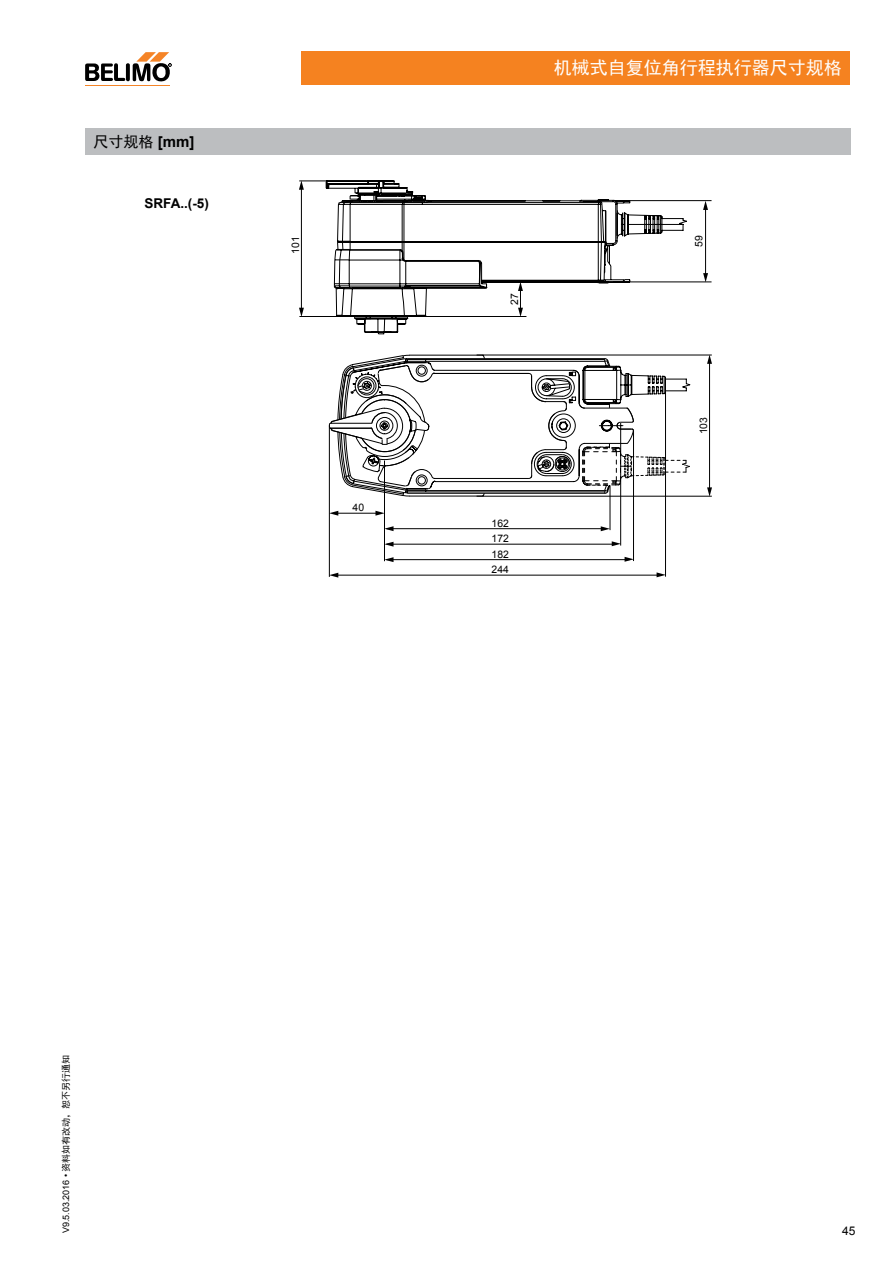
<style>
.page{position:relative;width:893px;height:1263px;background:#fff}
.page>*{position:absolute;margin:0;border:0;box-sizing:border-box;transform-origin:0 0}
.t1{font:18px "Sim Hei";color:#fff}
.t2{font:15px "Sim Hei";color:#000}
.t3{font:700 13.5px "Arial";color:#000}
.t4{font:12px "Arial";color:#000}
.t5{font:10.35px/15.5px "Arial";color:#000;text-align:justify}
.t6{font:9px "Arial";color:#000}
.s1{font-family:"Arial";font-weight:700}
.s2{font-family:"Sim Hei"}
</style>
<div class="page">
<div style="left:301px;top:51px;width:549px;height:34px;background:#f58220"></div>
<hr style="left:85px;top:85px;width:85px;height:1px;background:#f58427">
<svg style="left:85px;top:52px;width:87px;height:30px"></svg>
<div style="left:85px;top:128px;width:765px;height:27px;background:#bcbec0"></div>
<svg style="left:325px;top:180px;width:89px;height:155px"></svg>
<hr style="left:301px;top:184px;width:1px;height:128px;background:#000">
<hr style="left:299px;top:316px;width:227px;height:1px;background:#000">
<svg style="left:299px;top:308px;width:5px;height:9px"></svg>
<hr style="left:299px;top:181px;width:67px;height:1px;background:#000">
<svg style="left:299px;top:181px;width:5px;height:9px"></svg>
<svg style="left:334px;top:192px;width:354px;height:128px"></svg>
<hr style="left:705px;top:206px;width:1px;height:72px;background:#000">
<hr style="left:626px;top:200px;width:85px;height:1px;background:#000">
<hr style="left:626px;top:282px;width:85px;height:1px;background:#000">
<svg style="left:703px;top:273px;width:5px;height:9px"></svg>
<svg style="left:703px;top:201px;width:5px;height:9px"></svg>
<hr style="left:620px;top:423px;width:1px;height:123px;background:#000">
<hr style="left:387px;top:528px;width:217px;height:1px;background:#000">
<svg style="left:612px;top:541px;width:9px;height:5px"></svg>
<svg style="left:601px;top:526px;width:9px;height:5px"></svg>
<svg style="left:385px;top:526px;width:9px;height:5px"></svg>
<hr style="left:387px;top:544px;width:229px;height:1px;background:#000">
<svg style="left:385px;top:542px;width:9px;height:5px"></svg>
<hr style="left:633px;top:430px;width:1px;height:131px;background:#000">
<svg style="left:625px;top:557px;width:9px;height:5px"></svg>
<hr style="left:387px;top:559px;width:242px;height:1px;background:#000">
<svg style="left:384px;top:557px;width:10px;height:5px"></svg>
<svg style="left:657px;top:572px;width:8px;height:5px"></svg>
<hr style="left:334px;top:513px;width:45px;height:1px;background:#000">
<hr style="left:384px;top:460px;width:1px;height:101px;background:#000">
<hr style="left:334px;top:575px;width:327px;height:1px;background:#000">
<svg style="left:375px;top:511px;width:9px;height:5px"></svg>
<svg style="left:330px;top:511px;width:8px;height:5px"></svg>
<hr style="left:329px;top:425px;width:1px;height:152px;background:#000">
<svg style="left:329px;top:573px;width:9px;height:5px"></svg>
<hr style="left:709px;top:362px;width:1px;height:129px;background:#000">
<hr style="left:477px;top:496px;width:235px;height:1px;background:#000">
<hr style="left:477px;top:355px;width:235px;height:1px;background:#000">
<svg style="left:707px;top:487px;width:5px;height:10px"></svg>
<svg style="left:707px;top:355px;width:5px;height:9px"></svg>
<hr style="left:665px;top:392px;width:1px;height:185px;background:#000">
<hr style="left:610px;top:485px;width:1px;height:45px;background:#000">
<svg style="left:328px;top:354px;width:363px;height:143px"></svg>
<h2 class="t2" style="left:94px;top:134px;width:102px">尺寸规格 <span class="s1">[mm]</span></h2>
<h3 class="t3" style="left:144px;top:194px;width:66px">SRFA..(-5)</h3>
<p class="t5" style="left:288px;top:254px;width:19px;rotate:-90deg">101</p>
<p class="t5" style="left:353px;top:500px;width:13px">40</p>
<h1 class="t1" style="left:554px;top:59px;width:289px">机械式自复位角行程执行器尺寸规格</h1>
<p class="t5" style="left:507px;top:305px;width:13px;rotate:-90deg">27</p>
<p class="t5" style="left:492px;top:515px;width:19px">162<br>172<br>182<br>244</p>
<p class="t5" style="left:691px;top:247px;width:13px;rotate:-90deg">59</p>
<p class="t5" style="left:696px;top:434px;width:19px;rotate:-90deg">103</p>
<p class="t6" style="left:60px;top:1233px;width:180px;rotate:-90deg">V9.5.03.2016 • <span class="s2">资料如有改动，恕不另行通知</span></p>
<h3 class="t4" style="left:842px;top:1223px;width:15px">45</h3>
</div>
